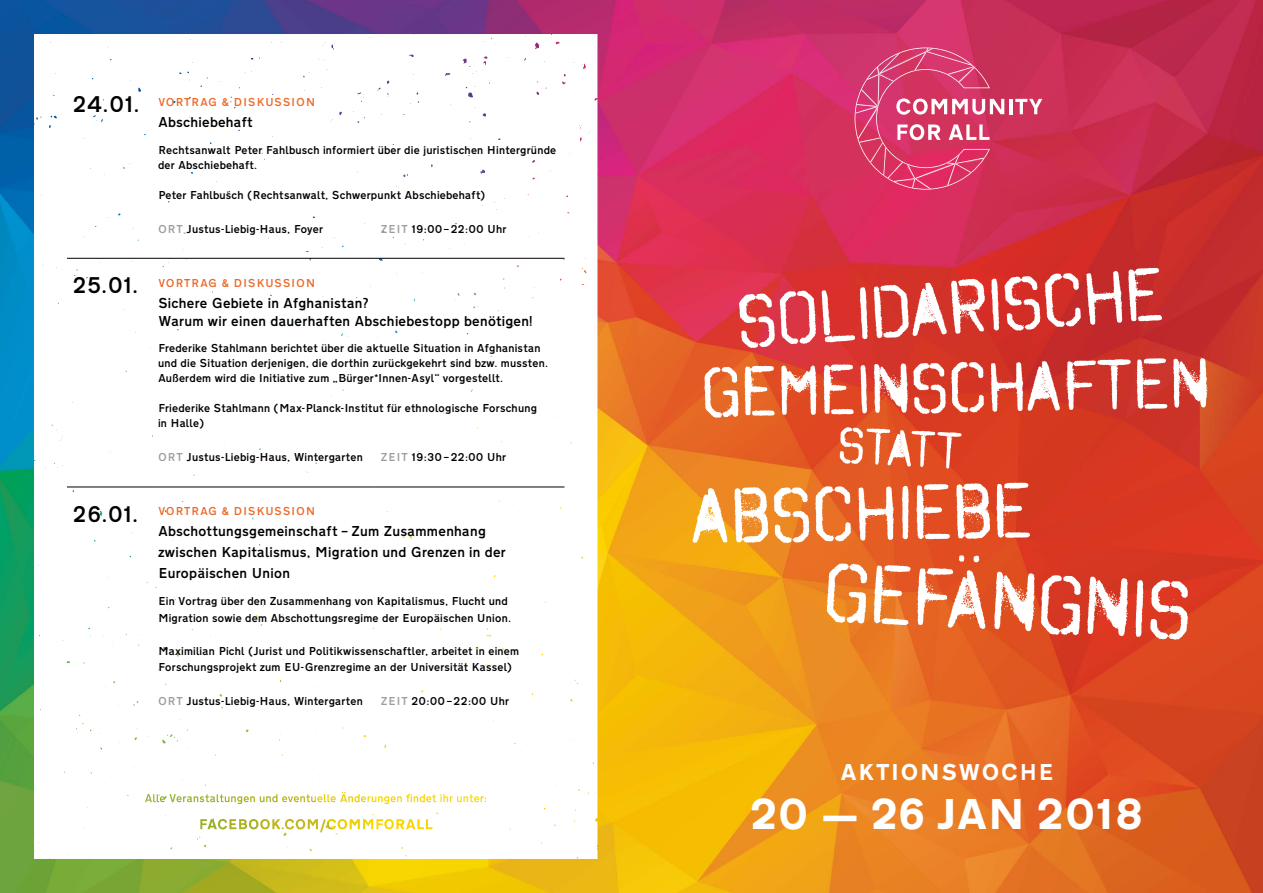
<style>
.page{position:relative;width:1263px;height:893px;background:#fff}
.page>*{position:absolute;margin:0;border:0;box-sizing:border-box;transform-origin:0 0}
.t1{font:85.05px "Octin Spraypaint A Rg";color:#fff}
.t2{font:79.05px "Octin Spraypaint A Rg";color:#fff}
.t3{font:76.8px "Octin Spraypaint A Rg";color:#fff}
.t4{font:72.45px "Octin Spraypaint A Rg";color:#fff}
.t5{font:52.5px "Octin Spraypaint A Rg";color:#fff}
.t6{font:700 45px "Transport D";color:#fff}
.t7{font:700 24px "Transport D";letter-spacing:.05em;color:#fff}
.t8{font:500 15px/21px "Transport D";color:#000}
.t9{font:500 12px/15px "Transport D";color:#000}
.t10{font:500 12px "Transport D";letter-spacing:.05em;color:#ed692a}
.s1{font-size:24px;color:#000}
.s2{color:#9d9d9c}
</style>
<div class="page">
<img style="left:0;top:0;width:1263px;height:893px">
<svg style="left:34px;top:34px;width:563px;height:825px"></svg>
<hr style="left:1009px;top:99px;width:3px;height:15px;background:#fff">
<svg style="left:1015px;top:99px;width:27px;height:15px"></svg>
<svg style="left:854px;top:48px;width:150px;height:142px;background:#d94873"></svg>
<hr style="left:67px;top:258px;width:85px;height:1px;background:#000">
<hr style="left:152px;top:258px;width:223px;height:1px;background:#000">
<hr style="left:375px;top:258px;width:189px;height:1px;background:#000">
<hr style="left:67px;top:487px;width:85px;height:1px;background:#000">
<hr style="left:152px;top:487px;width:223px;height:1px;background:#000">
<hr style="left:375px;top:487px;width:189px;height:1px;background:#000">
<p class="t10" style="left:73px;top:95px;width:244px"><span class="s1">24.01.</span> VORTRAG &amp; DISKUSSION</p>
<p class="t8" style="left:158px;top:111px;width:96px">Abschiebehaft</p>
<p class="t9" style="left:158px;top:142px;width:400px">Rechtsanwalt Peter Fahlbusch informiert über die juristischen Hintergründe der Abschiebehaft.</p>
<p class="t9" style="left:158px;top:187px;width:330px">Peter Fahlbusch (Rechtsanwalt, Schwerpunkt Abschiebehaft)</p>
<p class="t9" style="left:158px;top:221px;width:167px"><span class="s2">ORT</span> Justus-Liebig-Haus, Foyer</p>
<p class="t9" style="left:381px;top:221px;width:127px"><span class="s2">ZEIT</span> 19:00– 22:00 Uhr</p>
<p class="t10" style="left:73px;top:275px;width:244px"><span class="s1">25.01.</span> VORTRAG &amp; DISKUSSION</p>
<p class="t8" style="left:158px;top:294px;width:376px;line-height:18px">Sichere Gebiete in Afghanistan?<br>Warum wir einen dauerhaften Abschiebestopp benötigen!</p>
<p class="t9" style="left:158px;top:341px;width:392px">Frederike Stahlmann berichtet über die aktuelle Situation in Afghanistan und die Situation derjenigen, die dorthin zurückgekehrt sind bzw. mussten.<br>Außerdem wird die Initiative zum „Bürger*Innen-Asyl“ vorgestellt.</p>
<p class="t9" style="left:158px;top:401px;width:381px">Friederike Stahlmann (Max-Planck-Institut für ethnologische Forschung in Halle)</p>
<p class="t9" style="left:158px;top:450px;width:207px"><span class="s2">ORT</span> Justus-Liebig-Haus, Wintergarten</p>
<p class="t9" style="left:381px;top:450px;width:127px"><span class="s2">ZEIT</span> 19:30– 22:00 Uhr</p>
<p class="t10" style="left:73px;top:504px;width:244px"><span class="s1">26.01.</span> VORTRAG &amp; DISKUSSION</p>
<p class="t8" style="left:158px;top:521px;width:349px">Abschottungsgemeinschaft – Zum Zusammenhang zwischen Kapitalismus, Migration und Grenzen in der<br>Europäischen Union</p>
<p class="t9" style="left:158px;top:593px;width:355px;line-height:16.5px">Ein Vortrag über den Zusammenhang von Kapitalismus, Flucht und<br>Migration sowie dem Abschottungsregime der Europäischen Union.</p>
<p class="t9" style="left:158px;top:642px;width:363px;line-height:16.5px">Maximilian Pichl (Jurist und Politikwissenschaftler, arbeitet in einem<br>Forschungsprojekt zum EU-Grenzregime an der Universität Kassel)</p>
<p class="t9" style="left:158px;top:693px;width:207px"><span class="s2">ORT</span> Justus-Liebig-Haus, Wintergarten</p>
<p class="t9" style="left:381px;top:693px;width:130px"><span class="s2">ZEIT</span> 20:00– 22:00 Uhr</p>
<h3 class="t3" style="left:733px;top:278px;width:429px;rotate:-4deg">Solidarische</h3>
<h3 class="t4" style="left:700px;top:350px;width:510px;rotate:-1deg">Gemeinschaften</h3>
<h3 class="t5" style="left:839px;top:415px;width:126px;rotate:3deg">statt</h3>
<h2 class="t2" style="left:690px;top:471px;width:343px;rotate:-1deg">Abschiebe</h2>
<h1 class="t1" style="left:826px;top:543px;width:370px;rotate:3deg">gefängnis</h1>
<h3 class="t7" style="left:840px;top:752px;width:215px">AKTIONSWOCHE</h3>
<h3 class="t6" style="left:751px;top:777px;width:394px">20 — 26 JAN 2018</h3>
</div>
